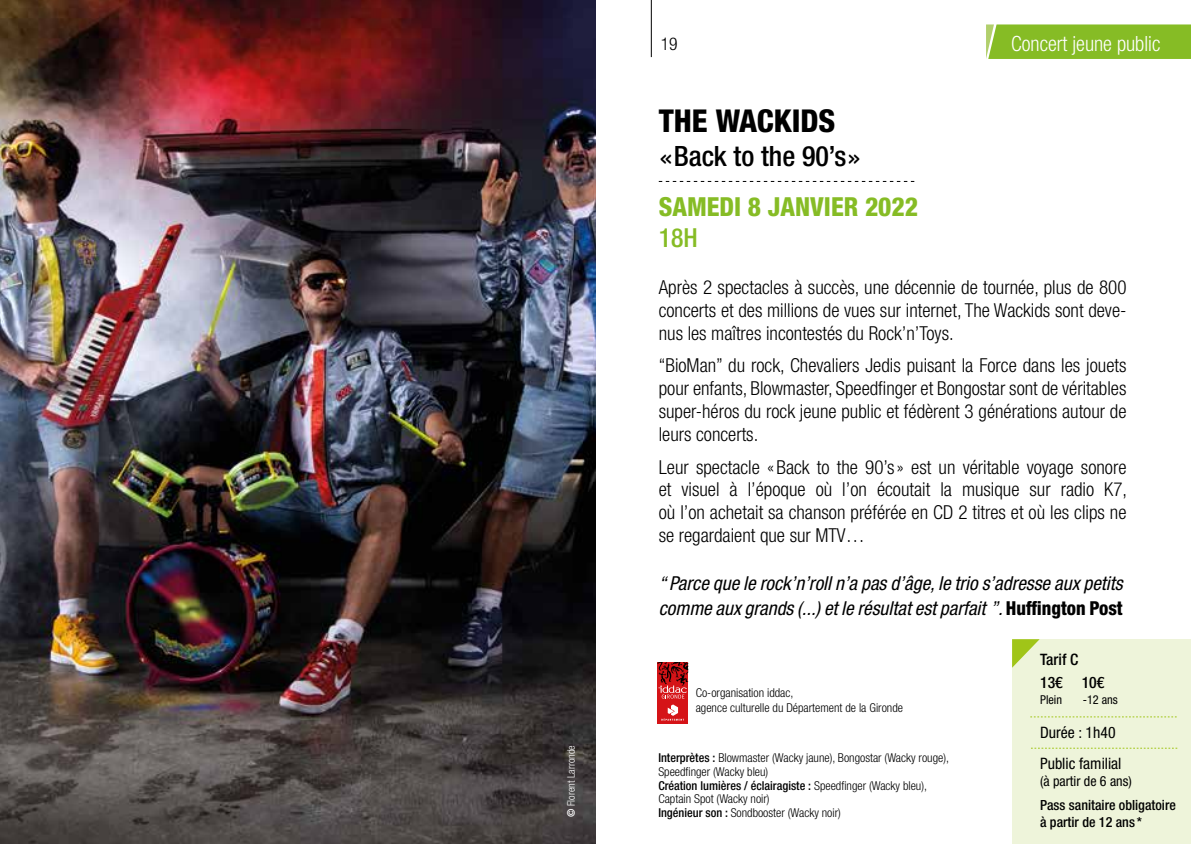
<style>
.page{position:relative;width:1191px;height:844px;background:#fff}
.page>*{position:absolute;margin:0;border:0;box-sizing:border-box;transform-origin:0 0}
.t1{font:800 condensed 31.5px "Helvetica Neue LT Std";color:#000}
.t2{font:500 condensed 28px "Helvetica Neue LT Std";color:#000}
.t3{font:800 condensed 26.25px "Helvetica Neue LT Std";color:#86bc25}
.t4{font:500 condensed 26.25px "Helvetica Neue LT Std";color:#86bc25}
.t5{font:300 condensed 21px "Helvetica Neue LT Std";color:#fff}
.t6{font:300 condensed 19.25px/22.8px "Helvetica Neue LT Std";color:#000;text-align:justify}
.t7{font:italic condensed 19.25px/24.5px "Helvetica Neue LT Std";color:#000}
.t8{font:300 condensed 17.5px "Helvetica Neue LT Std";color:#000}
.t9{font:condensed 15.75px/31.3px "Helvetica Neue LT Std";color:#000}
.t10{font:500 condensed 15.75px/23.4px "Helvetica Neue LT Std";color:#000}
.t11{font:500 condensed 14px/16.8px "Helvetica Neue LT Std";color:#000}
.t12{font:condensed 14px "Helvetica Neue LT Std";color:#000}
.t13{font:300 condensed 12.25px/14.3px "Helvetica Neue LT Std";color:#000}
.t14{font:condensed 12.25px "Helvetica Neue LT Std";color:#000}
.t15{font:300 condensed 10.5px "Helvetica Neue LT Std";color:#fff}
.s1{font-weight:500}
.s2{font-family:"Grand Hotel";font-weight:400;font-stretch:normal}
.s3{font-weight:800;font-style:normal}
</style>
<div class="page">
<hr style="left:651px;top:0;width:1px;height:57px;background:#000">
<img style="left:0;top:0;width:595px;height:843px">
<svg style="left:659px;top:181px;width:255px;height:1px"></svg>
<div style="left:986px;top:24px;width:205px;height:35px;background:#86bc25"></div>
<div style="left:657px;top:662px;width:31px;height:60px;background:#d51317"></div>
<svg style="left:657px;top:662px;width:31px;height:36px"></svg>
<svg style="left:661px;top:704px;width:23px;height:16px"></svg>
<div style="left:1012px;top:639px;width:179px;height:204px;background:#eef4da"></div>
<svg style="left:1030px;top:716px;width:146px;height:1px"></svg>
<svg style="left:1031px;top:747px;width:146px;height:1px"></svg>
<svg style="left:1012px;top:639px;width:27px;height:28px"></svg>
<p class="t15" style="left:565px;top:816px;width:74px;rotate:-90deg"><span class="s1">©</span> Florent Larronde</p>
<p class="t8" style="left:661px;top:33px;width:18px">19</p>
<h1 class="t1" style="left:659px;top:102px;width:178px">THE WACKIDS</h1>
<h2 class="t2" style="left:659px;top:139px;width:204px"><span class="s2">«</span>Back to the 90’s<span class="s2">»</span></h2>
<h3 class="t3" style="left:659px;top:190px;width:261px">SAMEDI 8 JANVIER 2022</h3>
<h3 class="t4" style="left:659px;top:222px;width:40px">18H</h3>
<p class="t5" style="left:1011px;top:31px;width:151px">Concert jeune public</p>
<p class="t6" style="left:659px;top:276px;width:469px">Après 2 spectacles à succès, une décennie de tournée, plus de 800 concerts et des millions de vues sur internet, The Wackids sont deve&shy;nus les maîtres incontestés du Rock’n’Toys.</p>
<p class="t6" style="left:659px;top:354px;width:469px">“BioMan” du rock, Chevaliers Jedis puisant la Force dans les jouets pour enfants, Blowmaster, Speedfinger et Bongostar sont de véritables super-héros du rock jeune public et fédèrent 3 générations autour de leurs concerts.</p>
<p class="t6" style="left:659px;top:455px;width:470px">Leur spectacle « Back to the 90’s» est un véritable voyage sonore et visuel à l’époque où l’on écoutait la musique sur radio K7, où l’on achetait sa chanson préférée en CD 2 titres et où les clips ne se regardaient que sur MTV…</p>
<p class="t7" style="left:659px;top:571px;width:465px">“ Parce que le rock’n’roll n’a pas d’âge, le trio s’adresse aux petits comme aux grands (...) et le résultat est parfait ”. <span class="s3">Huffington Post</span></p>
<p class="t13" style="left:695px;top:685px;width:209px">Co-organisation iddac,<br>agence culturelle du Département de la Gironde</p>
<p class="t13" style="left:658px;top:750px;width:292px"><span class="s1">Interprètes :</span> Blowmaster (Wacky jaune), Bongostar (Wacky rouge),<br>Speedfinger (Wacky bleu)<br><span class="s1">Création lumières / éclairagiste :</span> Speedfinger (Wacky bleu),</p>
<p class="t13" style="left:658px;top:790px;width:184px">Captain Spot (Wacky noir)<br><span class="s1">Ingénieur son :</span> Sondbooster (Wacky noir)</p>
<p class="t10" style="left:1040px;top:647px;width:66px">Tarif C<br>13€ 10€</p>
<p class="t14" style="left:1040px;top:692px;width:24px">Plein</p>
<p class="t14" style="left:1082px;top:692px;width:37px">-12 ans</p>
<p class="t9" style="left:1040px;top:716px;width:83px">Durée : 1h40<br>Public familial</p>
<p class="t12" style="left:1040px;top:772px;width:93px">(à partir de 6 ans)</p>
<p class="t11" style="left:1040px;top:796px;width:137px">Pass sanitaire obligatoire à partir de 12 ans *</p>
</div>
